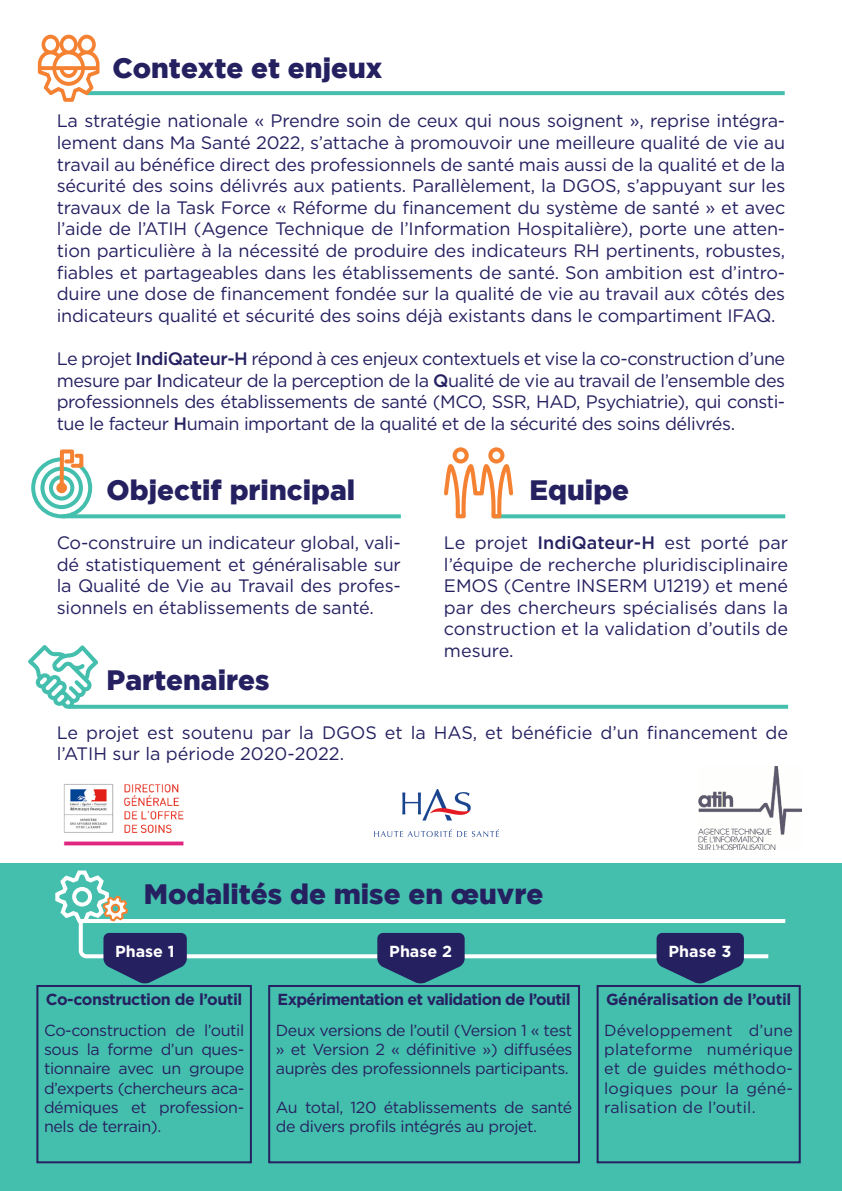
<style>
.page{position:relative;width:842px;height:1191px;background:#fff}
.page>*{position:absolute;margin:0;border:0;box-sizing:border-box;transform-origin:0 0}
.t1{font:900 28px "Gotham";color:#252161}
.t2{font:18px/21.6px "Gotham";letter-spacing:-.01em;color:#252161;text-align:justify}
.t3{font:16px/19.2px "Gotham";letter-spacing:-.025em;color:#252161;text-align:justify}
.t4{font:700 16px "Gotham";letter-spacing:-.035em;color:#252161}
.t5{font:700 16px "Gotham";color:#fff}
.s1{font-weight:500}
</style>
<div class="page">
<hr style="left:841px;top:711px;width:1px;height:480px;background:#45bfad">
<svg style="left:100px;top:91px;width:685px;height:4px;fill:#45bfad"></svg>
<div style="left:0;top:863px;width:842px;height:328px;background:#45bfad"></div>
<svg style="left:94px;top:514px;width:307px;height:4px"></svg>
<svg style="left:98px;top:705px;width:690px;height:4px;fill:#45bfad"></svg>
<svg style="left:515px;top:514px;width:270px;height:4px"></svg>
<svg style="left:31px;top:449px;width:63px;height:70px"></svg>
<div style="left:36px;top:985px;width:216px;height:178px;border:2px solid #252161"></div>
<div style="left:268px;top:985px;width:312px;height:178px;border:2px solid #252161"></div>
<svg style="left:444px;top:447px;width:71px;height:72px"></svg>
<svg style="left:28px;top:645px;width:70px;height:64px"></svg>
<svg style="left:38px;top:35px;width:62px;height:67px"></svg>
<div style="left:597px;top:985px;width:204px;height:178px;border:2px solid #252161"></div>
<img style="left:63px;top:783px;width:121px;height:63px">
<img style="left:374px;top:789px;width:124px;height:47px">
<img style="left:699px;top:766px;width:102px;height:83px">
<svg style="left:55px;top:870px;width:717px;height:113px"></svg>
<p class="t1" style="left:112px;top:52px;width:271px">Contexte et enjeux</p>
<p class="t2" style="left:57px;top:110px;width:730px">La stratégie nationale « Prendre soin de ceux qui nous soignent », reprise intégra&shy;lement dans Ma Santé 2022, s’attache à promouvoir une meilleure qualité de vie au travail au bénéfice direct des professionnels de santé mais aussi de la qualité et de la sécurité des soins délivrés aux patients. Parallèlement, la DGOS, s’appuyant sur les travaux de la Task Force « Réforme du financement du système de santé » et avec l’aide de l’ATIH (Agence Technique de l’Information Hospitalière), porte une atten&shy;tion particulière à la nécessité de produire des indicateurs RH pertinents, robustes, fiables et partageables dans les établissements de santé. Son ambition est d’intro&shy;duire une dose de financement fondée sur la qualité de vie au travail aux côtés des indicateurs qualité et sécurité des soins déjà existants dans le compartiment IFAQ.</p>
<p class="t2" style="left:57px;top:347px;width:730px">Le projet <span class="s1">IndiQateur-H</span> répond à ces enjeux contextuels et vise la co-construction d’une mesure par <span class="s1">I</span>ndicateur de la perception de la <span class="s1">Q</span>ualité de vie au travail de l’ensemble des professionnels des établissements de santé (MCO, SSR, HAD, Psychiatrie), qui consti&shy;tue le facteur <span class="s1">H</span>umain important de la qualité et de la sécurité des soins délivrés.</p>
<p class="t1" style="left:107px;top:473px;width:250px">Objectif principal</p>
<p class="t2" style="left:57px;top:531px;width:346px">Co-construire un indicateur global, vali&shy;dé statistiquement et généralisable sur la Qualité de Vie au Travail des profes&shy;sionnels en établissements de santé.</p>
<p class="t1" style="left:107px;top:664px;width:164px">Partenaires</p>
<p class="t1" style="left:530px;top:473px;width:101px">Equipe</p>
<p class="t2" style="left:444px;top:531px;width:346px">Le projet <span class="s1">IndiQateur-H</span> est porté par l’équipe de recherche pluridisciplinaire EMOS (Centre INSERM U1219) et mené par des chercheurs spécialisés dans la construction et la validation d’outils de mesure.</p>
<p class="t2" style="left:57px;top:721px;width:733px">Le projet est soutenu par la DGOS et la HAS, et bénéficie d’un financement de l’ATIH sur la période 2020-2022.</p>
<p class="t1" style="left:144px;top:878px;width:401px">Modalités de mise en œuvre</p>
<p class="t5" style="left:115px;top:940px;width:61px">Phase 1</p>
<p class="t5" style="left:389px;top:940px;width:64px">Phase 2</p>
<p class="t5" style="left:668px;top:940px;width:64px">Phase 3</p>
<p class="t4" style="left:46px;top:989px;width:198px">Co-construction de l’outil</p>
<p class="t3" style="left:44px;top:1020px;width:202px">Co-construction de l’outil sous la forme d’un ques&shy;tionnaire avec un groupe d’experts (chercheurs aca&shy;démiques et profession&shy;nels de terrain).</p>
<p class="t4" style="left:278px;top:989px;width:294px">Expérimentation et validation de l’outil</p>
<p class="t3" style="left:276px;top:1020px;width:298px">Deux versions de l’outil (Version 1 « test » et Version 2 « définitive ») diffusées auprès des professionnels participants.</p>
<p class="t3" style="left:276px;top:1097px;width:298px">Au total, 120 établissements de santé de divers profils intégrés au projet.</p>
<p class="t4" style="left:606px;top:989px;width:187px">Généralisation de l’outil</p>
<p class="t3" style="left:604px;top:1020px;width:190px">Développement d’une plateforme numérique et de guides méthodo&shy;logiques pour la géné&shy;ralisation de l’outil.</p>
</div>
